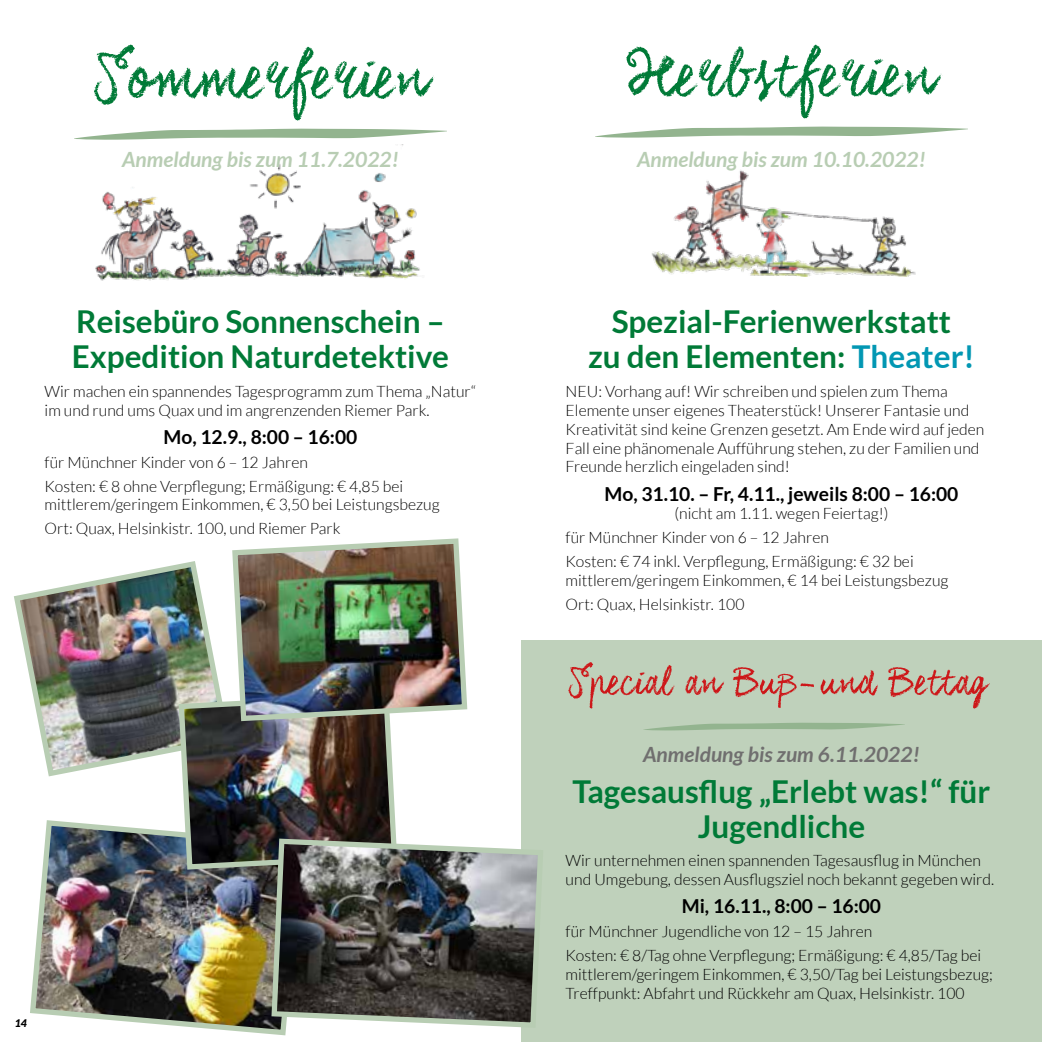
<style>
.page{position:relative;width:1042px;height:1042px;background:#fff}
.page>*{position:absolute;margin:0;border:0;box-sizing:border-box;transform-origin:0 0}
.t1{font:700 31.5px/35px "Lato";color:#007a37;text-align:center}
.t2{font:italic 700 21px "Lato";color:#b8cdb3}
.t3{font:italic 700 21px "Lato";color:#706f6f}
.t4{font:700 19.25px "Lato";color:#000}
.t5{font:300 15.75px/18.9px "Lato";color:#000}
.t6{font:italic 900 10.5px "Lato";color:#000}
.s1{color:#0297b3}
</style>
<div class="page">
<div style="left:521px;top:640px;width:521px;height:402px;background:#bfd1bb"></div>
<svg style="left:94px;top:45px;width:341px;height:76px"></svg>
<svg style="left:74px;top:129px;width:372px;height:11px"></svg>
<img style="left:95px;top:145px;width:325px;height:136px">
<svg style="left:626px;top:45px;width:316px;height:74px"></svg>
<svg style="left:595px;top:127px;width:372px;height:11px"></svg>
<img style="left:652px;top:170px;width:264px;height:106px">
<svg style="left:644px;top:723px;width:260px;height:7px"></svg>
<svg style="left:568px;top:662px;width:246px;height:46px"></svg>
<svg style="left:820px;top:667px;width:170px;height:41px"></svg>
<img style="left:14px;top:561px;width:206px;height:216px">
<img style="left:30px;top:820px;width:256px;height:216px">
<img style="left:176px;top:690px;width:220px;height:182px">
<img style="left:269px;top:836px;width:269px;height:194px">
<img style="left:229px;top:538px;width:239px;height:186px">
<h2 class="t2" style="left:122px;top:147px;width:278px">Anmeldung bis zum 11.7.2022!</h2>
<h2 class="t2" style="left:637px;top:147px;width:290px">Anmeldung bis zum 10.10.2022!</h2>
<h1 class="t1" style="left:72px;top:303px;width:379px;text-align:left">Reisebüro Sonnenschein –<br>Expedition Naturdetektive</h1>
<p class="t5" style="left:45px;top:382px;width:433px">Wir machen ein spannendes Tagesprogramm zum Thema „Natur“ im und rund ums Quax und im angrenzenden Riemer Park.</p>
<p class="t4" style="left:164px;top:426px;width:195px">Mo, 12.9., 8:00 – 16:00</p>
<p class="t5" style="left:45px;top:450px;width:360px;line-height:23.8px">für Münchner Kinder von 6 – 12 Jahren<br>Kosten: € 8 ohne Verpflegung; Ermäßigung: € 4,85 bei</p>
<p class="t5" style="left:45px;top:493px;width:396px;line-height:23.8px">mittlerem/geringem Einkommen, € 3,50 bei Leistungsbezug<br>Ort: Quax, Helsinkistr. 100, und Riemer Park</p>
<p class="t6" style="left:15px;top:1017px;width:14px">14</p>
<h1 class="t1" style="left:588px;top:303px;width:388px">Spezial-Ferienwerkstatt<br>zu den Elementen: <span class="s1">Theater!</span></h1>
<p class="t5" style="left:566px;top:382px;width:420px">NEU: Vorhang auf! Wir schreiben und spielen zum Thema Elemente unser eigenes Theaterstück! Unserer Fantasie und Kreativität sind keine Grenzen gesetzt. Am Ende wird auf jeden Fall eine phänomenale Aufführung stehen, zu der Familien und Freunde herzlich eingeladen sind!</p>
<p class="t4" style="left:604px;top:482px;width:355px">Mo, 31.10. – Fr, 4.11., jeweils 8:00 – 16:00</p>
<p class="t5" style="left:566px;top:502px;width:350px;line-height:23.8px;text-indent:109px">(nicht am 1.11. wegen Feiertag!)<br>für Münchner Kinder von 6 – 12 Jahren<br>Kosten: € 74 inkl. Verpflegung, Ermäßigung: € 32 bei</p>
<p class="t5" style="left:566px;top:568px;width:384px;line-height:23.8px">mittlerem/geringem Einkommen, € 14 bei Leistungsbezug<br>Ort: Quax, Helsinkistr. 100</p>
<h2 class="t3" style="left:643px;top:742px;width:278px">Anmeldung bis zum 6.11.2022!</h2>
<h1 class="t1" style="left:572px;top:773px;width:419px">Tagesausflug „Erlebt was!“ für<br>Jugendliche</h1>
<p class="t5" style="left:566px;top:851px;width:430px">Wir unternehmen einen spannenden Tagesausflug in München und Umgebung, dessen Ausflugsziel noch bekannt gegeben wird.</p>
<p class="t4" style="left:682px;top:895px;width:201px">Mi, 16.11., 8:00 – 16:00</p>
<p class="t5" style="left:566px;top:919px;width:417px;line-height:23.8px">für Münchner Jugendliche von 12 – 15 Jahren<br>Kosten: € 8/Tag ohne Verpflegung; Ermäßigung: € 4,85/Tag bei</p>
<p class="t5" style="left:566px;top:965px;width:429px">mittlerem/geringem Einkommen, € 3,50/Tag bei Leistungsbezug;<br>Treffpunkt: Abfahrt und Rückkehr am Quax, Helsinkistr. 100</p>
</div>
